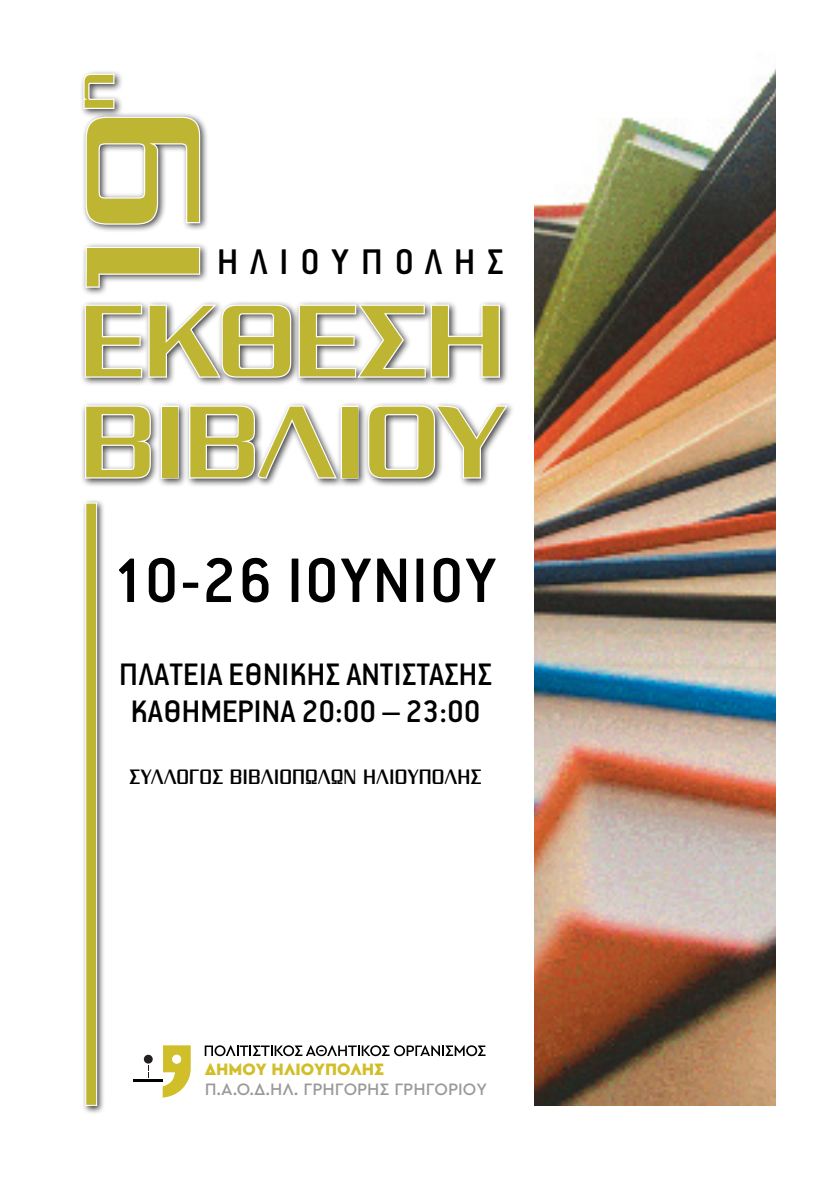
<style>
.page{position:relative;width:823px;height:1191px;background:#fff}
.page>*{position:absolute;margin:0;border:0;box-sizing:border-box;transform-origin:0 0}
.t1{font:500 175px "PF Stargate";color:#beb632}
.t2{font:500 110.4px/100.8px "PF Stargate";color:#beb632}
.t3{font:500 70.4px "PF Premier Text";letter-spacing:.02em;color:#000}
.t4{font:500 60.8px "PF Stargate";color:#beb632}
.t5{font:500 40px "PF Premier Text";letter-spacing:.29em;color:#000}
.t6{font:500 34.8px/36.6px "PF Premier Text";color:#000;text-align:center}
.t7{font:500 22.6px "PF Stargate";letter-spacing:.04em;color:#000;scale:.76 1}
.t8{font:500 17.2px "Cera PRO";color:#999998}
.t9{font:900 17.2px "Cera PRO";color:#d1bf2a}
</style>
<div class="page">
<svg style="left:204px;top:1045px;width:281px;height:11px"></svg>
<svg style="left:162px;top:1045px;width:29px;height:52px"></svg>
<div style="left:172px;top:1054px;width:9px;height:9px;background:#fff;border-radius:50%"></div>
<div style="left:144px;top:1054px;width:9px;height:9px;background:#231f20;border-radius:50%"></div>
<hr style="left:134px;top:1079px;width:29px;height:2px;background:#000">
<img style="left:534px;top:68px;width:241px;height:1038px">
<div style="left:79px;top:69px;width:130px;height:227px;background:#000;opacity:.75"></div>
<svg style="left:84px;top:245px;width:117px;height:44px"></svg>
<svg style="left:82px;top:72px;width:119px;height:154px"></svg>
<div style="left:80px;top:300px;width:434px;height:187px;background:#000;opacity:.75"></div>
<svg style="left:83px;top:303px;width:418px;height:77px"></svg>
<svg style="left:84px;top:404px;width:68px;height:76px"></svg>
<div style="left:161px;top:405px;width:17px;height:73px;border:2px solid #fff"></div>
<svg style="left:188px;top:404px;width:150px;height:76px"></svg>
<div style="left:340px;top:405px;width:18px;height:73px;border:2px solid #fff"></div>
<svg style="left:366px;top:404px;width:141px;height:76px"></svg>
<div style="left:82px;top:499px;width:23px;height:615px;background:#000;opacity:.75"></div>
<div style="left:85px;top:502px;width:12px;height:604px;background:#beb632;border:1px solid #fff"></div>
<h3 class="t4" style="left:63px;top:110px;width:40px;rotate:-90deg">η</h3>
<h1 class="t1" style="left:54px;top:294px;width:185px;rotate:-90deg">19</h1>
<p class="t5" style="left:217px;top:242px;width:288px">ΗΛΙΟΥΠΟΛΗΣ</p>
<h2 class="t2" style="left:81px;top:292px;width:425px">EΚΘΕΣΗ<br>ΒΙΒΛΙΟΥ</h2>
<h3 class="t3" style="left:114px;top:545px;width:383px">10-26 ΙΟΥΝΙΟΥ</h3>
<p class="t6" style="left:119px;top:656px;width:374px">ΠΛΑΤΕΙΑ ΕΘΝΙΚΗΣ ΑΝΤΙΣΤΑΣΗΣ<br>ΚΑΘΗΜΕΡΙΝΑ 20:00 – 23:00</p>
<p class="t7" style="left:129px;top:765px;width:464px">ΣΥΛΛΟΓΟΣ ΒΙΒΛΙΟΠΩΛΩΝ ΗΛΙΟΥΠΟΛΗΣ</p>
<p class="t9" style="left:204px;top:1058px;width:181px">ΔΗΜΟΥ ΗΛΙΟΥΠΟΛΗΣ</p>
<p class="t8" style="left:204px;top:1077px;width:284px">Π.Α.Ο.Δ.ΗΛ. ΓΡΗΓΟΡΗΣ ΓΡΗΓΟΡΙΟΥ</p>
</div>
